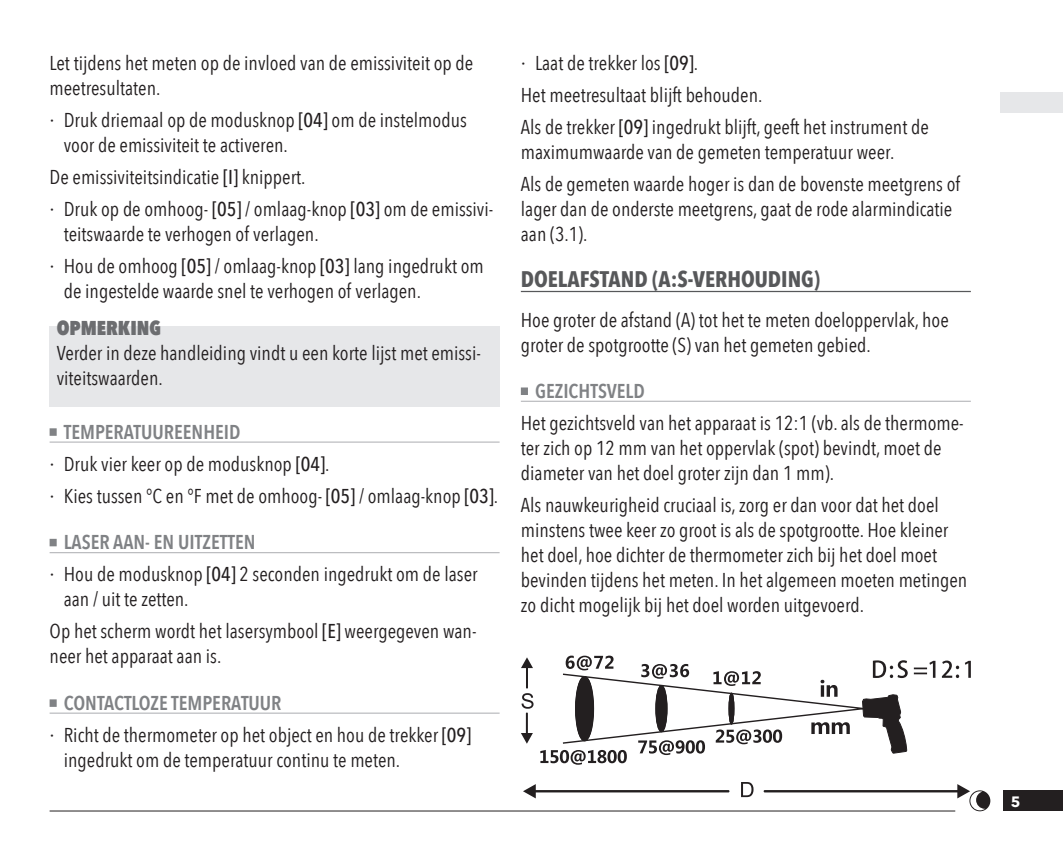
<style>
.page{position:relative;width:1063px;height:851px;background:#fff}
.page>*{position:absolute;margin:0;border:0;box-sizing:border-box;transform-origin:0 0}
.TITLE_-_NIV1{font:700 22.5px "Avenir Next Condensed";color:#57585a}
.TEKST{font:20px/25px "Avenir Next Condensed";color:#231f20}
.TITLE_-_NIV2{font:600 20px "Avenir Next Condensed";color:#808285}
.TEKST_-_NOTE_IMPORTANT{font:20px/25px "Avenir Next Condensed";color:#231f20}
.TITLE_-_NOTE_IMPORTANT{font:800 20px "Avenir Next Condensed";color:#6c6d70}
.t1{font:700 15px "Avenir Next";color:#fff}
.s1{font-family:"Avenir Next"}
.s2{font-weight:500}
</style>
<div class="page">
<div style="left:1004px;top:790px;width:59px;height:20px;background:#231f20"></div>
<hr style="left:50px;top:810px;width:905px;height:1px;background:#231f20">
<div style="left:1001px;top:92px;width:62px;height:21px;background:#e6e7e9"></div>
<div style="left:50px;top:326px;width:450px;height:80px;background:#e6e7e9"></div>
<div style="left:50px;top:428px;width:7px;height:8px;background:#808285"></div>
<hr style="left:50px;top:441px;width:450px;height:1px;background:#bcbdc0">
<div style="left:50px;top:538px;width:7px;height:8px;background:#808285"></div>
<hr style="left:50px;top:552px;width:450px;height:1px;background:#bcbdc0">
<div style="left:50px;top:699px;width:7px;height:7px;background:#808285"></div>
<hr style="left:50px;top:712px;width:450px;height:1px;background:#bcbdc0">
<hr style="left:521px;top:291px;width:450px;height:1px;background:#57585a">
<div style="left:521px;top:387px;width:7px;height:8px;background:#808285"></div>
<hr style="left:521px;top:400px;width:450px;height:2px;background:#bcbdc0">
<svg style="left:914px;top:660px;width:21px;height:17px"></svg>
<svg style="left:942px;top:660px;width:17px;height:18px"></svg>
<svg style="left:965px;top:660px;width:6px;height:17px"></svg>
<svg style="left:540px;top:655px;width:368px;height:109px"></svg>
<svg style="left:521px;top:732px;width:12px;height:11px"></svg>
<svg style="left:523px;top:784px;width:13px;height:14px"></svg>
<svg style="left:521px;top:657px;width:12px;height:11px"></svg>
<svg style="left:522px;top:693px;width:12px;height:15px"></svg>
<svg style="left:957px;top:784px;width:33px;height:27px"></svg>
<svg style="left:741px;top:782px;width:13px;height:15px"></svg>
<hr style="left:526px;top:665px;width:2px;height:23px;background:#231f20">
<hr style="left:526px;top:712px;width:2px;height:23px;background:#231f20">
<hr style="left:533px;top:790px;width:196px;height:2px;background:#231f20">
<hr style="left:764px;top:790px;width:197px;height:2px;background:#231f20">
<p class="TEKST" style="left:50px;top:49px;width:425px">Let tijdens het meten op de invloed van de emissiviteit op de meetresultaten.</p>
<p class="TEKST" style="left:64px;top:106px;width:405px;text-indent:-14px"><span class="s1">·</span> Druk driemaal op de modusknop <span class="s2">[04]</span> om de instelmodus voor de emissiviteit te activeren.</p>
<p class="TEKST" style="left:50px;top:163px;width:257px">De emissiviteitsindicatie <span class="s2">[I]</span> knippert.</p>
<p class="TEKST" style="left:64px;top:195px;width:431px;text-indent:-14px"><span class="s1">·</span> Druk op de omhoog- <span class="s2">[05]</span> / omlaag-knop <span class="s2">[03]</span> om de emissivi&shy;teitswaarde te verhogen of verlagen.</p>
<p class="TEKST" style="left:64px;top:253px;width:422px;text-indent:-14px"><span class="s1">·</span> Hou de omhoog <span class="s2">[05]</span> / omlaag-knop <span class="s2">[03]</span> lang ingedrukt om de ingestelde waarde snel te verhogen of verlagen.</p>
<p class="TITLE_-_NOTE_IMPORTANT" style="left:57px;top:316px;width:106px">OPMERKING</p>
<p class="TEKST_-_NOTE_IMPORTANT" style="left:57px;top:340px;width:426px">Verder in deze handleiding vindt u een korte lijst met emissi&shy;viteitswaarden.</p>
<p class="TITLE_-_NIV2" style="left:64px;top:414px;width:178px">TEMPERATUUREENHEID</p>
<p class="TEKST" style="left:50px;top:450px;width:281px"><span class="s1">·</span> Druk vier keer op de modusknop <span class="s2">[04]</span>.</p>
<p class="TEKST" style="left:50px;top:482px;width:450px"><span class="s1">·</span> Kies tussen °C en °F met de omhoog- <span class="s2">[05]</span> / omlaag-knop <span class="s2">[03]</span>.</p>
<p class="TITLE_-_NIV2" style="left:64px;top:524px;width:193px">LASER AAN- EN UITZETTEN</p>
<p class="TEKST" style="left:64px;top:560px;width:415px;text-indent:-14px"><span class="s1">·</span> Hou de modusknop <span class="s2">[04]</span> 2 seconden ingedrukt om de laser aan / uit te zetten.</p>
<p class="TEKST" style="left:50px;top:618px;width:428px">Op het scherm wordt het lasersymbool <span class="s2">[E]</span> weergegeven wan&shy;neer het apparaat aan is.</p>
<p class="TITLE_-_NIV2" style="left:64px;top:685px;width:219px">CONTACTLOZE TEMPERATUUR</p>
<p class="TEKST" style="left:64px;top:721px;width:409px;text-indent:-14px"><span class="s1">·</span> Richt de thermometer op het object en hou de trekker <span class="s2">[09] </span>ingedrukt om de temperatuur continu te meten.</p>
<p class="TEKST" style="left:521px;top:49px;width:179px"><span class="s1">·</span> Laat de trekker los <span class="s2">[09]</span>.</p>
<p class="TEKST" style="left:521px;top:81px;width:243px">Het meetresultaat blijft behouden.</p>
<p class="TEKST" style="left:521px;top:113px;width:409px">Als de trekker <span class="s2">[09]</span> ingedrukt blijft, geeft het instrument de maximumwaarde van de gemeten temperatuur weer.</p>
<p class="TEKST" style="left:521px;top:170px;width:441px">Als de gemeten waarde hoger is dan de bovenste meetgrens of lager dan de onderste meetgrens, gaat de rode alarmindicatie aan (3.1).</p>
<p class="TITLE_-_NIV1" style="left:521px;top:265px;width:301px">DOELAFSTAND (A:S-VERHOUDING)</p>
<p class="TEKST" style="left:521px;top:306px;width:429px">Hoe groter de afstand (A) tot het te meten doeloppervlak, hoe groter de spotgrootte (S) van het gemeten gebied.</p>
<p class="TITLE_-_NIV2" style="left:535px;top:373px;width:111px">GEZICHTSVELD</p>
<p class="TEKST" style="left:521px;top:409px;width:444px">Het gezichtsveld van het apparaat is 12:1 (vb. als de thermome&shy;ter zich op 12 mm van het oppervlak (spot) bevindt, moet de diameter van het doel groter zijn dan 1 mm).</p>
<p class="TEKST" style="left:521px;top:491px;width:448px">Als nauwkeurigheid cruciaal is, zorg er dan voor dat het doel minstens twee keer zo groot is als de spotgrootte. Hoe kleiner het doel, hoe dichter de thermometer zich bij het doel moet bevinden tijdens het meten. In het algemeen moeten metingen zo dicht mogelijk bij het doel worden uitgevoerd.</p>
<p class="t1" style="left:1011px;top:788px;width:11px">5</p>
</div>
